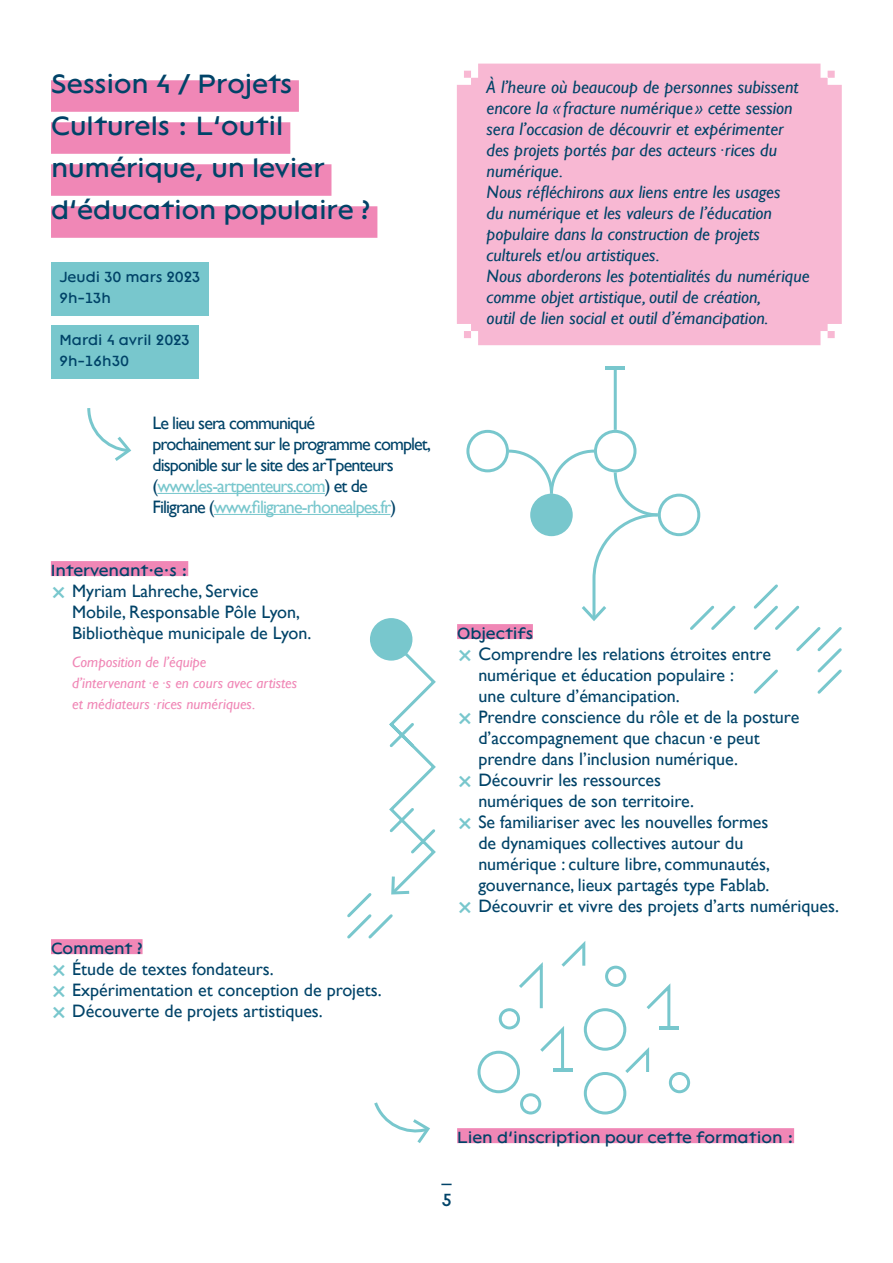
<style>
.page{position:relative;width:893px;height:1263px;background:#fff}
.page>*{position:absolute;margin:0;border:0;box-sizing:border-box;transform-origin:0 0}
.t1{font:27px/42px "Lack";color:#004368}
.t2{font:18px/21px "Gill Sans";color:#004368}
.t3{font:italic 18px/21px "Gill Sans";color:#004368}
.t4{font:18px/21px "Gill Sans";letter-spacing:-.05em;color:#004368}
.t5{font:18px "Lack";color:#004368}
.t6{font:16.5px "Lack";color:#004368}
.t7{font:italic 15px/21px "Gill Sans";color:#f087b6}
.t8{font:15px/21px "Lack";color:#004368}
.s1{color:#78c7cd}
.s2{font-size:27px;color:#78c7cd}
</style>
<div class="page">
<div style="left:51px;top:262px;width:158px;height:53px;background:#78c7cd"></div>
<div style="left:51px;top:325px;width:147px;height:53px;background:#78c7cd"></div>
<div style="left:457px;top:64px;width:385px;height:281px;background:#f8b8d3"></div>
<div style="left:457px;top:624px;width:76px;height:15px;background:#f087b6"></div>
<div style="left:51px;top:939px;width:92px;height:15px;background:#f087b6"></div>
<div style="left:51px;top:561px;width:137px;height:15px;background:#f087b6"></div>
<div style="left:51px;top:80px;width:248px;height:32px;background:#f087b6"></div>
<div style="left:51px;top:122px;width:239px;height:32px;background:#f087b6"></div>
<div style="left:51px;top:164px;width:280px;height:32px;background:#f087b6"></div>
<div style="left:51px;top:206px;width:326px;height:32px;background:#f087b6"></div>
<div style="left:457px;top:1128px;width:337px;height:15px;background:#f087b6"></div>
<hr style="left:157px;top:493px;width:168px;height:1px;background:#78c7cd">
<hr style="left:214px;top:514px;width:176px;height:1px;background:#78c7cd">
<div style="left:370px;top:618px;width:42px;height:43px;background:#78c7cd;border-radius:50%"></div>
<svg style="left:347px;top:632px;width:89px;height:307px"></svg>
<svg style="left:477px;top:941px;width:213px;height:173px"></svg>
<svg style="left:374px;top:1102px;width:56px;height:41px"></svg>
<svg style="left:87px;top:408px;width:44px;height:53px"></svg>
<hr style="left:614px;top:368px;width:3px;height:62px;background:#78c7cd">
<hr style="left:605px;top:366px;width:20px;height:3px;background:#78c7cd">
<svg style="left:466px;top:430px;width:376px;height:264px"></svg>
<h1 class="t1" style="left:51px;top:63px;width:321px">Session 4 / Projets<br>Culturels : L’outil numérique, un levier d’éducation populaire ?</h1>
<p class="t8" style="left:60px;top:266px;width:142px">Jeudi 30 mars 2023<br>9h-13h</p>
<p class="t8" style="left:60px;top:329px;width:131px">Mardi 4 avril 2023<br>9h-16h30</p>
<p class="t4" style="left:153px;top:413px;width:280px">Le lieu sera communiqué<br>prochainement sur le programme complet, disponible sur le site des arTpenteurs (<span class="s1">www.les-artpenteurs.com</span>) et de<br>Filigrane (<span class="s1">www.filigrane-rhonealpes.fr</span>)</p>
<p class="t6" style="left:51px;top:560px;width:139px">Intervenant·e·s :</p>
<p class="t2" style="left:72px;top:581px;width:241px;text-indent:-21px"><span class="s2">×</span> Myriam Lahreche, Service<br>Mobile, Responsable Pôle Lyon,<br>Bibliothèque municipale de Lyon.</p>
<p class="t7" style="left:72px;top:652px;width:226px">Composition de l’équipe<br>d’intervenant· e·s en cours avec artistes et médiateurs·rices numériques.</p>
<p class="t6" style="left:51px;top:938px;width:93px">Comment ?</p>
<p class="t2" style="left:51px;top:959px;width:332px"><span class="s2">×</span> Étude de textes fondateurs.<br><span class="s2">×</span> Expérimentation et conception de projets. <span class="s2">×</span> Découverte de projets artistiques.</p>
<p class="t3" style="left:487px;top:77px;width:325px">À l’heure où beaucoup de personnes subissent encore la « fracture numérique » cette session sera l’occasion de découvrir et expérimenter des projets portés par des acteurs·rices du numérique.<br>Nous réfléchirons aux liens entre les usages<br>du numérique et les valeurs de l’éducation populaire dans la construction de projets culturels et/ou artistiques.<br>Nous aborderons les potentialités du numérique comme objet artistique, outil de création,<br>outil de lien social et outil d’émancipation.</p>
<p class="t6" style="left:457px;top:623px;width:77px">Objectifs</p>
<p class="t2" style="left:457px;top:644px;width:315px"><span class="s2">×</span> Comprendre les relations étroites entre</p>
<p class="t2" style="left:478px;top:665px;width:257px">numérique et éducation populaire :</p>
<p class="t2" style="left:478px;top:686px;width:203px">une culture d’émancipation.</p>
<p class="t2" style="left:457px;top:707px;width:344px"><span class="s2">×</span> Prendre conscience du rôle et de la posture</p>
<p class="t2" style="left:478px;top:728px;width:283px">d’accompagnement que chacun· e peut</p>
<p class="t2" style="left:478px;top:749px;width:261px">prendre dans l’inclusion numérique.</p>
<p class="t2" style="left:457px;top:770px;width:206px"><span class="s2">×</span> Découvrir les ressources</p>
<p class="t2" style="left:478px;top:791px;width:217px">numériques de son territoire.</p>
<p class="t2" style="left:457px;top:812px;width:313px"><span class="s2">×</span> Se familiariser avec les nouvelles formes</p>
<p class="t2" style="left:478px;top:833px;width:267px">de dynamiques collectives autour du</p>
<p class="t2" style="left:478px;top:854px;width:293px">numérique : culture libre, communautés,</p>
<p class="t2" style="left:478px;top:875px;width:293px">gouvernance, lieux partagés type Fablab.</p>
<p class="t2" style="left:457px;top:896px;width:383px"><span class="s2">×</span> Découvrir et vivre des projets d’arts numériques.</p>
<p class="t6" style="left:457px;top:1127px;width:338px">Lien d’inscription pour cette formation :</p>
<p class="t5" style="left:441px;top:1189px;width:12px">5</p>
</div>
